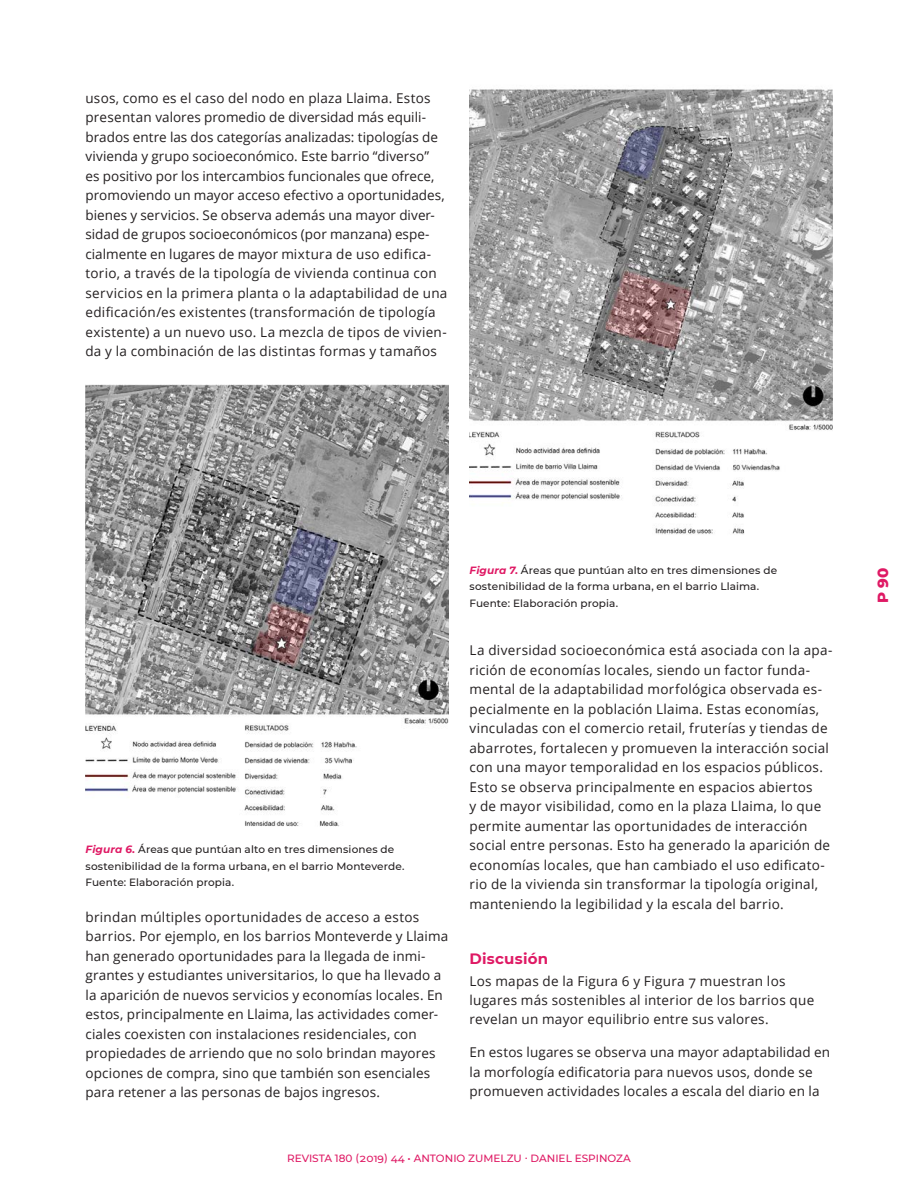
<style>
.page{position:relative;width:918px;height:1188px;background:#fff}
.page>*{position:absolute;margin:0;border:0;box-sizing:border-box;transform-origin:0 0}
.Sección_1{font:700 15px "Montserrat";letter-spacing:.015em;color:#df1964}
.t1{font:800 15px "Montserrat";color:#df1964}
.Texto{font:13.5px/19.5px "Open Sans";letter-spacing:.015em;color:#231f20}
.bajada_imagen{font:500 10.5px/16.5px "Montserrat";letter-spacing:.01em;color:#231f20}
.t2{font:500 10.5px "Montserrat";color:#df1964}
.s1{font-weight:700;font-style:italic;color:#df1964}
</style>
<div class="page">
<img style="left:86px;top:385px;width:362px;height:442px">
<img style="left:470px;top:89px;width:362px;height:445px">
<p class="Texto" style="left:86px;top:88px;width:363px">usos, como es el caso del nodo en plaza Llaima. Estos presentan valores promedio de diversidad más equili&shy;brados entre las dos categorías analizadas: tipologías de vivienda y grupo socioeconómico. Este barrio “diverso”<br>es positivo por los intercambios funcionales que ofrece, promoviendo un mayor acceso efectivo a oportunidades, bienes y servicios. Se observa además una mayor diver&shy;sidad de grupos socioeconómicos (por manzana) espe&shy;cialmente en lugares de mayor mixtura de uso edifica&shy;torio, a través de la tipología de vivienda continua con servicios en la primera planta o la adaptabilidad de una edificación/es existentes (transformación de tipología existente) a un nuevo uso. La mezcla de tipos de vivien&shy;da y la combinación de las distintas formas y tamaños</p>
<p class="bajada_imagen" style="left:85px;top:841px;width:320px"><span class="s1">Figura 6.</span> Áreas que puntúan alto en tres dimensiones de sostenibilidad de la forma urbana, en el barrio Monteverde.<br>Fuente: Elaboración propia.</p>
<p class="Texto" style="left:86px;top:907px;width:364px">brindan múltiples oportunidades de acceso a estos barrios. Por ejemplo, en los barrios Monteverde y Llaima han generado oportunidades para la llegada de inmi&shy;grantes y estudiantes universitarios, lo que ha llevado a la aparición de nuevos servicios y economías locales. En estos, principalmente en Llaima, las actividades comer&shy;ciales coexisten con instalaciones residenciales, con propiedades de arriendo que no solo brindan mayores opciones de compra, sino que también son esenciales para retener a las personas de bajos ingresos.</p>
<p class="bajada_imagen" style="left:469px;top:561px;width:309px"><span class="s1">Figura 7.</span> Áreas que puntúan alto en tres dimensiones de sostenibilidad de la forma urbana, en el barrio Llaima.<br>Fuente: Elaboración propia.</p>
<p class="Texto" style="left:469px;top:640px;width:364px">La diversidad socioeconómica está asociada con la apa&shy;rición de economías locales, siendo un factor funda&shy;mental de la adaptabilidad morfológica observada es&shy;pecialmente en la población Llaima. Estas economías, vinculadas con el comercio retail, fruterías y tiendas de abarrotes, fortalecen y promueven la interacción social con una mayor temporalidad en los espacios públicos.<br>Esto se observa principalmente en espacios abiertos<br>y de mayor visibilidad, como en la plaza Llaima, lo que permite aumentar las oportunidades de interacción social entre personas. Esto ha generado la aparición de economías locales, que han cambiado el uso edificato&shy;rio de la vivienda sin transformar la tipología original, manteniendo la legibilidad y la escala del barrio.</p>
<p class="Sección_1" style="left:470px;top:948px;width:80px">Discusión</p>
<p class="Texto" style="left:470px;top:971px;width:346px">Los mapas de la Figura 6 y Figura 7 muestran los lugares más sostenibles al interior de los barrios que revelan un mayor equilibrio entre sus valores.</p>
<p class="Texto" style="left:470px;top:1042px;width:362px">En estos lugares se observa una mayor adaptabilidad en la morfología edificatoria para nuevos usos, donde se promueven actividades locales a escala del diario en la</p>
<p class="t2" style="left:287px;top:1151px;width:345px">REVISTA 180 (2019) 44 • ANTONIO ZUMELZU · DANIEL ESPINOZA</p>
<p class="t1" style="left:872px;top:603px;width:37px;rotate:-90deg">P 90</p>
</div>
